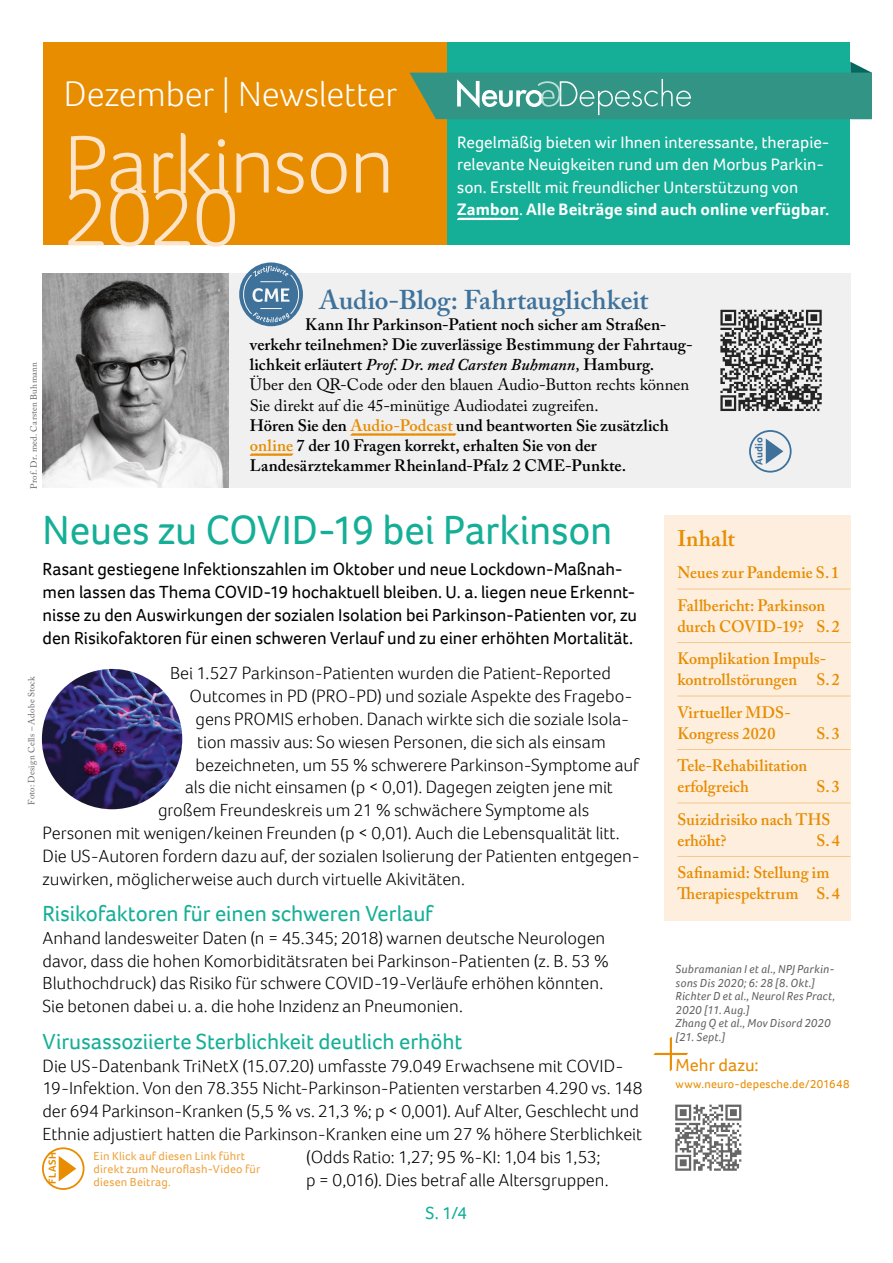
<style>
.page{position:relative;width:893px;height:1263px;background:#fff}
.page>*{position:absolute;margin:0;border:0;box-sizing:border-box;transform-origin:0 0}
.t1{font:42px "Foco";letter-spacing:-.005em;color:#15af97}
.t2{font:300 36px "Foco";letter-spacing:-.005em;color:#fff}
.t3{font:600 27px "Adobe Caslon Pro";color:#3e729b}
.t4{font:22.5px "Foco";letter-spacing:-.005em;color:#15af97}
.t5{font:600 22.5px "Adobe Caslon Pro";letter-spacing:.005em;color:#e88c00}
.t6{font:300 18px/22.8px "Foco";color:#000}
.t7{font:18px/22.8px "Foco";color:#000}
.t8{font:18px "Foco";color:#e88c00}
.t9{font:18px "Foco";color:#15af97}
.t10{font:17.1px/22.5px "Foco";color:#fff}
.t11{font:600 16.5px/20.1px "Adobe Caslon Pro";letter-spacing:.005em;color:#000}
.t12{font:600 16.5px/32.5px "Adobe Caslon Pro";letter-spacing:.005em;color:#e88c00}
.t13{font:italic 12px/13.5px "Foco";letter-spacing:.015em;color:#646363}
.t14{font:12px/13.2px "Foco";letter-spacing:.015em;color:#eea33f}
.t15{font:12px "Foco";letter-spacing:.02em;color:#e88c00}
.t16{font:700 10.5px "Foco";letter-spacing:.02em;color:#3e729b}
.t17{font:700 10.5px "Foco";letter-spacing:.04em;color:#e88c00}
.t18{font:9px "Adobe Caslon Pro";letter-spacing:.025em;color:#646363}
.s1{font-weight:700}
.s2{font-style:italic}
.s3{font-weight:400}
.s4{color:#e88c00}
</style>
<div class="page">
<div style="left:664px;top:515px;width:186px;height:405px;background:#fdeedd"></div>
<div style="left:43px;top:273px;width:807px;height:214px;background:#f0f0f0"></div>
<svg style="left:350px;top:433px;width:107px;height:3px"></svg>
<svg style="left:249px;top:453px;width:45px;height:3px"></svg>
<div style="left:446px;top:43px;width:404px;height:202px;background:#15af97"></div>
<div style="left:43px;top:43px;width:403px;height:202px;background:#e88c00"></div>
<svg style="left:457px;top:217px;width:62px;height:4px"></svg>
<svg style="left:409px;top:62px;width:463px;height:57px"></svg>
<svg style="left:68px;top:133px;width:320px;height:114px"></svg>
<svg style="left:239px;top:262px;width:64px;height:64px"></svg>
<svg style="left:241px;top:266px;width:60px;height:56px"></svg>
<hr style="left:677px;top:589px;width:173px;height:1px;background:#f6c78b">
<hr style="left:677px;top:642px;width:173px;height:1px;background:#f6c78b">
<hr style="left:677px;top:696px;width:173px;height:1px;background:#f6c78b">
<hr style="left:677px;top:749px;width:173px;height:1px;background:#f6c78b">
<hr style="left:677px;top:803px;width:173px;height:1px;background:#f6c78b">
<hr style="left:677px;top:856px;width:173px;height:1px;background:#f6c78b">
<img style="left:43px;top:273px;width:186px;height:214px">
<svg style="left:720px;top:309px;width:102px;height:1px"></svg>
<svg style="left:720px;top:310px;width:102px;height:101px"></svg>
<div style="left:749px;top:430px;width:43px;height:43px;border:2px solid #3e729b;border-radius:50%"></div>
<svg style="left:766px;top:438px;width:17px;height:26px"></svg>
<svg style="left:653px;top:1036px;width:35px;height:35px"></svg>
<svg style="left:675px;top:1104px;width:66px;height:67px"></svg>
<div style="left:42px;top:1147px;width:43px;height:43px;border:2px solid #e88c00;border-radius:50%"></div>
<svg style="left:59px;top:1156px;width:17px;height:25px"></svg>
<img style="left:42px;top:669px;width:140px;height:140px;border-radius:70px">
<p class="t18" style="left:28px;top:488px;width:128px;rotate:-90deg">Prof. Dr. med. Carsten Buhmann</p>
<h2 class="t2" style="left:64px;top:70px;width:335px">Dezember | Newsletter</h2>
<p class="t10" style="left:457px;top:130px;width:374px">Regelmäßig bieten wir Ihnen interessante, therapie&shy;relevante Neuigkeiten rund um den Morbus Parkin&shy;son. Erstellt mit freundlicher Unterstützung von <span class="s1">Zambon</span>. <span class="s1">Alle Beiträge sind auch online verfügbar.</span></p>
<h3 class="t3" style="left:319px;top:283px;width:331px">Audio-Blog: Fahrtauglichkeit</h3>
<p class="t11" style="left:250px;top:314px;width:444px;text-indent:56px">Kann Ihr Parkinson-Patient noch sicher am Straßen&shy;verkehr teilnehmen? Die zuverlässige Bestimmung der Fahrtaug&shy;lichkeit erläutert <span class="s2">Prof. Dr. med Carsten Buhmann,</span> Hamburg.<br><span class="s3">Über den QR-Code oder den blauen Audio-Button rechts können Sie direkt auf die 45-minütige Audiodatei zugreifen.<br></span>Hören Sie den <span class="s4">Audio-Podcast</span> und beantworten Sie zusätzlich <span class="s4">online</span> 7 der 10 Fragen korrekt, erhalten Sie von der Landesärztekammer Rheinland-Pfalz 2 CME-Punkte.</p>
<p class="t16" style="left:752px;top:465px;width:29px;rotate:-90deg">Audio</p>
<h1 class="t1" style="left:43px;top:502px;width:571px">Neues zu COVID-19 bei Parkinson</h1>
<p class="t7" style="left:43px;top:558px;width:596px">Rasant gestiegene Infektionszahlen im Oktober und neue Lockdown-Maßnah&shy;men lassen das Thema COVID-19 hochaktuell bleiben. U. a. liegen neue Erkennt&shy;nisse zu den Auswirkungen der sozialen Isolation bei Parkinson-Patienten vor, zu den Risikofaktoren für einen schweren Verlauf und zu einer erhöhten Mortalität.</p>
<p class="t6" style="left:170px;top:662px;width:443px">Bei 1.527 Parkinson-Patienten wurden die Patient-Reported</p>
<p class="t6" style="left:190px;top:684px;width:444px">Outcomes in PD (PRO-PD) und soziale Aspekte des Fragebo-</p>
<p class="t6" style="left:196px;top:707px;width:435px">gens PROMIS erhoben. Danach wirkte sich die soziale Isola-</p>
<p class="t6" style="left:197px;top:730px;width:410px">tion massiv aus: So wiesen Personen, die sich als einsam</p>
<p class="t6" style="left:196px;top:753px;width:445px">bezeichneten, um 55 % schwerere Parkinson-Symptome auf</p>
<p class="t6" style="left:185px;top:776px;width:429px">als die nicht einsamen (p &lt; 0,01). Dagegen zeigten jene mit</p>
<p class="t6" style="left:158px;top:798px;width:433px">großem Freundeskreis um 21 % schwächere Symptome als</p>
<p class="t6" style="left:43px;top:821px;width:579px">Personen mit wenigen/keinen Freunden (p &lt; 0,01). Auch die Lebensqualität litt.</p>
<p class="t6" style="left:43px;top:844px;width:599px">Die US-Autoren fordern dazu auf, der sozialen Isolierung der Patienten entgegen-</p>
<p class="t6" style="left:43px;top:867px;width:424px">zuwirken, möglicherweise auch durch virtuelle Akivitäten.</p>
<p class="t4" style="left:43px;top:898px;width:392px">Risikofaktoren für einen schweren Verlauf</p>
<p class="t6" style="left:43px;top:926px;width:568px">Anhand landesweiter Daten (n = 45.345; 2018) warnen deutsche Neurologen davor, dass die hohen Komorbiditätsraten bei Parkinson-Patienten (z. B. 53 % Bluthochdruck) das Risiko für schwere COVID-19-Verläufe erhöhen könnten.<br>Sie betonen dabei u. a. die hohe Inzidenz an Pneumonien.</p>
<p class="t4" style="left:43px;top:1026px;width:421px">Virusassoziierte Sterblichkeit deutlich erhöht</p>
<p class="t6" style="left:43px;top:1054px;width:582px">Die US-Datenbank TriNetX (15.07.20) umfasste 79.049 Erwachsene mit COVID-</p>
<p class="t6" style="left:43px;top:1077px;width:602px">19-Infektion. Von den 78.355 Nicht-Parkinson-Patienten verstarben 4.290 vs. 148</p>
<p class="t6" style="left:43px;top:1099px;width:598px">der 694 Parkinson-Kranken (5,5 % vs. 21,3 %; p &lt; 0,001). Auf Alter, Geschlecht und</p>
<p class="t6" style="left:43px;top:1122px;width:601px">Ethnie adjustiert hatten die Parkinson-Kranken eine um 27 % höhere Sterblichkeit</p>
<p class="t6" style="left:306px;top:1145px;width:296px">(Odds Ratio: 1,27; 95 %-KI: 1,04 bis 1,53;</p>
<p class="t6" style="left:306px;top:1168px;width:304px">p = 0,016). Dies betraf alle Altersgruppen.</p>
<p class="t18" style="left:26px;top:804px;width:130px;rotate:-90deg">Foto: Design Cells – Adobe Stock</p>
<p class="t14" style="left:94px;top:1149px;width:168px">Ein Klick auf diesen Link führt direkt zum Neuroflash-Video für diesen Beitrag.</p>
<p class="t17" style="left:45px;top:1184px;width:33px;rotate:-90deg">FLASH</p>
<p class="t9" style="left:426px;top:1201px;width:43px">S. 1/4</p>
<p class="t5" style="left:677px;top:525px;width:59px">Inhalt</p>
<p class="t12" style="left:677px;top:556px;width:163px">Neues zur Pandemie S.1<br>Fallbericht: Parkinson</p>
<p class="t12" style="left:677px;top:610px;width:164px">durch COVID-19? S.2<br>Komplikation Impuls-</p>
<p class="t12" style="left:677px;top:663px;width:164px">kontrollstörungen S.2<br>Virtueller MDS-</p>
<p class="t12" style="left:677px;top:717px;width:99px">Kongress 2020</p>
<p class="t12" style="left:816px;top:717px;width:25px">S.3</p>
<p class="t12" style="left:677px;top:755px;width:131px;line-height:21px">Tele-Rehabilitation erfolgreich</p>
<p class="t12" style="left:677px;top:770px;width:164px;text-indent:139px">S.3<br>Suizidrisiko nach THS</p>
<p class="t12" style="left:677px;top:824px;width:51px">erhöht?</p>
<p class="t12" style="left:677px;top:824px;width:164px;text-indent:139px">S.4<br>Safinamid: Stellung im</p>
<p class="t12" style="left:677px;top:877px;width:164px">Therapiespektrum S.4</p>
<p class="t13" style="left:676px;top:962px;width:161px">Subramanian I et al., NPJ Parkin&shy;sons Dis 2020; 6: 28 [8. Okt.]<br>Richter D et al., Neurol Res Pract,<br>2020 [11. Aug.]<br>Zhang Q et al., Mov Disord 2020 [21. Sept.]</p>
<p class="t8" style="left:676px;top:1053px;width:85px">Mehr dazu:</p>
<p class="t15" style="left:676px;top:1076px;width:176px">www.neuro-depesche.de/201648</p>
</div>
